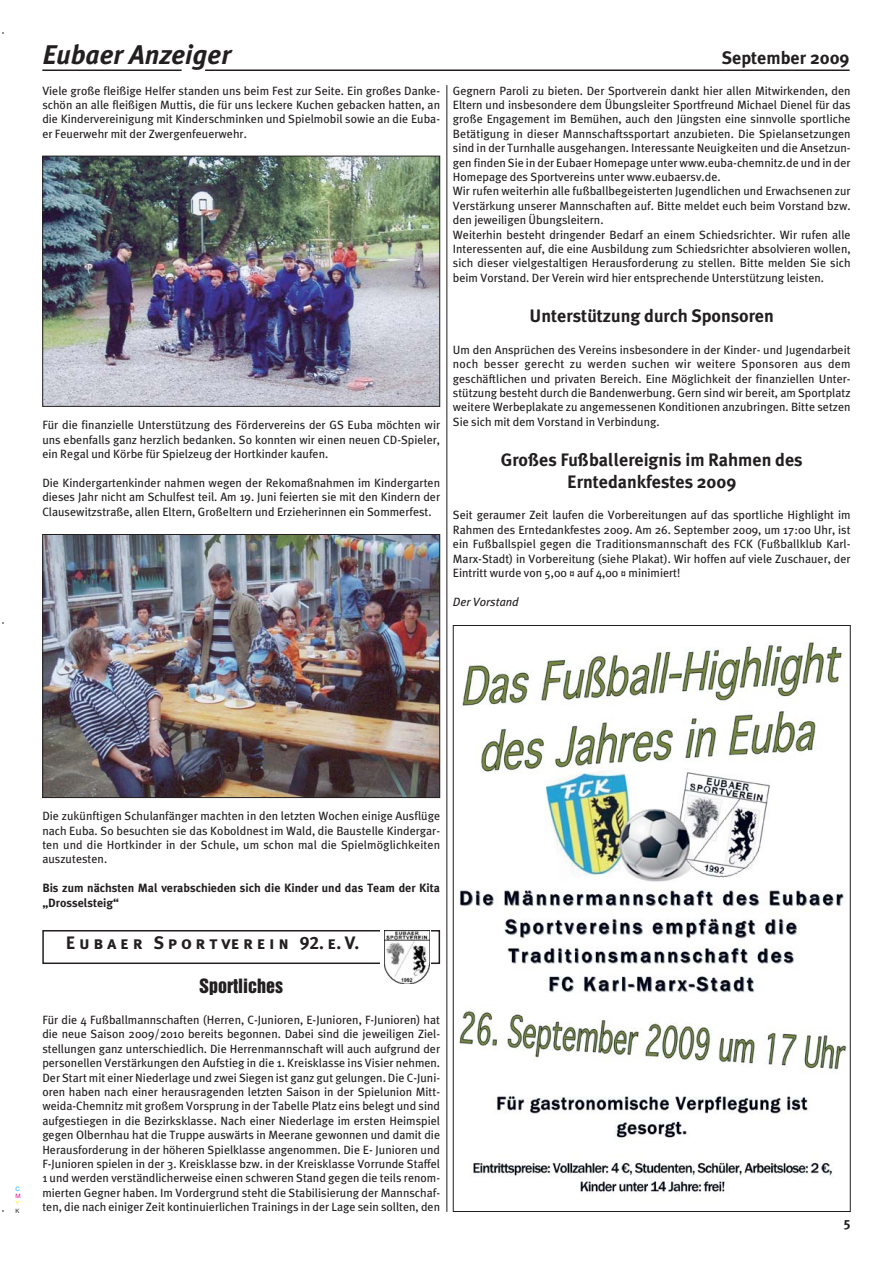
<style>
.page{position:relative;width:893px;height:1263px;background:#fff}
.page>*{position:absolute;margin:0;border:0;box-sizing:border-box;transform-origin:0 0}
.t1{font:italic 700 27px "Meta Plus";color:#231f20}
.t2{font:700 18px/21.6px "Meta Plus";color:#231f20;text-align:center}
.t3{font:18px "Meta Plus Bold Caps";color:#231f20}
.t4{font:18px "Helvetica Inserat";color:#231f20}
.t5{font:700 13.5px "Meta Plus";color:#231f20}
.t6{font:12px/14.4px "Meta Plus";color:#231f20;text-align:justify}
.t7{font:700 12px/14.4px "Meta Plus";color:#231f20}
.t8{font:italic 12px "Meta Plus";color:#231f20}
.t9{font:6px "Helvetica Neue";color:#00adef}
.t10{font:6px "Helvetica Neue";color:#ec008c}
.t11{font:6px "Helvetica Neue";color:#fff200}
.t12{font:6px "Helvetica Neue";color:#231f20}
</style>
<div class="page">
<hr style="left:42px;top:69px;width:140px;height:2px;background:#231f20">
<hr style="left:205px;top:69px;width:644px;height:2px;background:#231f20">
<hr style="left:446px;top:85px;width:1px;height:1127px;background:#231f20">
<div style="left:42px;top:930px;width:398px;height:34px;border:2px solid #231f20"></div>
<div style="left:380px;top:930px;width:51px;height:58px;background:#fff"></div>
<img style="left:384px;top:931px;width:45px;height:53px">
<img style="left:459px;top:641px;width:388px;height:553px">
<img style="left:44px;top:158px;width:394px;height:247px">
<div style="left:42px;top:156px;width:398px;height:251px;border:1px solid #231f20"></div>
<img style="left:44px;top:536px;width:394px;height:260px">
<div style="left:42px;top:534px;width:398px;height:264px;border:1px solid #231f20"></div>
<h1 class="t1" style="left:42px;top:43px;width:190px">Eubaer Anzeiger</h1>
<h2 class="t2" style="left:722px;top:48px;width:129px">September 2009</h2>
<p class="t6" style="left:42px;top:84px;width:399px">Viele große fleißige Helfer standen uns beim Fest zur Seite. Ein großes Danke&shy;schön an alle fleißigen Muttis, die für uns leckere Kuchen gebacken hatten, an die Kindervereinigung mit Kinderschminken und Spielmobil sowie an die Euba&shy;er Feuerwehr mit der Zwergenfeuerwehr.</p>
<p class="t6" style="left:42px;top:419px;width:399px">Für die finanzielle Unterstützung des Fördervereins der GS Euba möchten wir uns ebenfalls ganz herzlich bedanken. So konnten wir einen neuen CD-Spieler, ein Regal und Körbe für Spielzeug der Hortkinder kaufen.</p>
<p class="t6" style="left:42px;top:476px;width:399px">Die Kindergartenkinder nahmen wegen der Rekomaßnahmen im Kindergarten dieses Jahr nicht am Schulfest teil. Am 19. Juni feierten sie mit den Kindern der Clausewitzstraße, allen Eltern, Großeltern und Erzieherinnen ein Sommerfest.</p>
<p class="t6" style="left:453px;top:84px;width:399px;text-align:left">Gegnern Paroli zu bieten. Der Sportverein dankt hier allen Mitwirkenden, den Eltern und insbesondere dem Übungsleiter Sportfreund Michael Dienel für das große Engagement im Bemühen, auch den Jüngsten eine sinnvolle sportliche Betätigung in dieser Mannschaftssportart anzubieten. Die Spielansetzungen sind in der Turnhalle ausgehangen. Interessante Neuigkeiten und die Ansetzun&shy;gen finden Sie in der Eubaer Homepage unter www.euba-chemnitz.de und in der Homepage des Sportvereins unter www.eubaersv.de.<br>Wir rufen weiterhin alle fußballbegeisterten Jugendlichen und Erwachsenen zur Verstärkung unserer Mannschaften auf. Bitte meldet euch beim Vorstand bzw. den jeweiligen Übungsleitern.<br>Weiterhin besteht dringender Bedarf an einem Schiedsrichter. Wir rufen alle Interessenten auf, die eine Ausbildung zum Schiedsrichter absolvieren wollen, sich dieser vielgestaltigen Herausforderung zu stellen. Bitte melden Sie sich beim Vorstand. Der Verein wird hier entsprechende Unterstützung leisten.</p>
<h2 class="t2" style="left:529px;top:306px;width:246px">Unterstützung durch Sponsoren</h2>
<p class="t6" style="left:453px;top:343px;width:399px">Um den Ansprüchen des Vereins insbesondere in der Kinder- und Jugendarbeit noch besser gerecht zu werden suchen wir weitere Sponsoren aus dem geschäftlichen und privaten Bereich. Eine Möglichkeit der finanziellen Unter&shy;stützung besteht durch die Bandenwerbung. Gern sind wir bereit, am Sportplatz weitere Werbeplakate zu angemessenen Konditionen anzubringen. Bitte setzen Sie sich mit dem Vorstand in Verbindung.</p>
<h2 class="t2" style="left:501px;top:450px;width:303px">Großes Fußballereignis im Rahmen des<br>Erntedankfestes 2009</h2>
<p class="t6" style="left:453px;top:509px;width:399px">Seit geraumer Zeit laufen die Vorbereitungen auf das sportliche Highlight im Rahmen des Erntedankfestes 2009. Am 26. September 2009, um 17:00 Uhr, ist ein Fußballspiel gegen die Traditionsmannschaft des FCK (Fußballklub Karl-Marx-Stadt) in Vorbereitung (siehe Plakat). Wir hoffen auf viele Zuschauer, der Eintritt wurde von 5,00 ¤ auf 4,00 ¤ minimiert!</p>
<p class="t8" style="left:453px;top:597px;width:67px">Der Vorstand</p>
<p class="t9" style="left:15px;top:1187px;width:6px">C</p>
<p class="t10" style="left:15px;top:1194px;width:7px">M</p>
<p class="t11" style="left:15px;top:1201px;width:5px">Y</p>
<p class="t12" style="left:15px;top:1208px;width:6px">K</p>
<p class="t6" style="left:42px;top:809px;width:399px">Die zukünftigen Schulanfänger machten in den letzten Wochen einige Ausflüge nach Euba. So besuchten sie das Koboldnest im Wald, die Baustelle Kindergar&shy;ten und die Hortkinder in der Schule, um schon mal die Spielmöglichkeiten auszutesten.</p>
<p class="t7" style="left:42px;top:881px;width:399px">Bis zum nächsten Mal verabschieden sich die Kinder und das Team der Kita „Drosselsteig“</p>
<h2 class="t3" style="left:66px;top:932px;width:295px">E u b a e r S p o r t ve r e i n 92. e. V.</h2>
<h2 class="t4" style="left:199px;top:979px;width:85px">Sportliches</h2>
<p class="t6" style="left:42px;top:1013px;width:399px">Für die 4 Fußballmannschaften (Herren, C-Junioren, E-Junioren, F-Junioren) hat die neue Saison 2009/2010 bereits begonnen. Dabei sind die jeweiligen Ziel&shy;stellungen ganz unterschiedlich. Die Herrenmannschaft will auch aufgrund der personellen Verstärkungen den Aufstieg in die 1. Kreisklasse ins Visier nehmen.<br>Der Start mit einer Niederlage und zwei Siegen ist ganz gut gelungen. Die C-Juni&shy;oren haben nach einer herausragenden letzten Saison in der Spielunion Mitt&shy;weida-Chemnitz mit großem Vorsprung in der Tabelle Platz eins belegt und sind aufgestiegen in die Bezirksklasse. Nach einer Niederlage im ersten Heimspiel gegen Olbernhau hat die Truppe auswärts in Meerane gewonnen und damit die Herausforderung in der höheren Spielklasse angenommen. Die E- Junioren und F-Junioren spielen in der 3. Kreisklasse bzw. in der Kreisklasse Vorrunde Staffel 1 und werden verständlicherweise einen schweren Stand gegen die teils renom&shy;mierten Gegner haben. Im Vordergrund steht die Stabilisierung der Mannschaf&shy;ten, die nach einiger Zeit kontinuierlichen Trainings in der Lage sein sollten, den</p>
<p class="t5" style="left:844px;top:1217px;width:8px">5</p>
</div>
